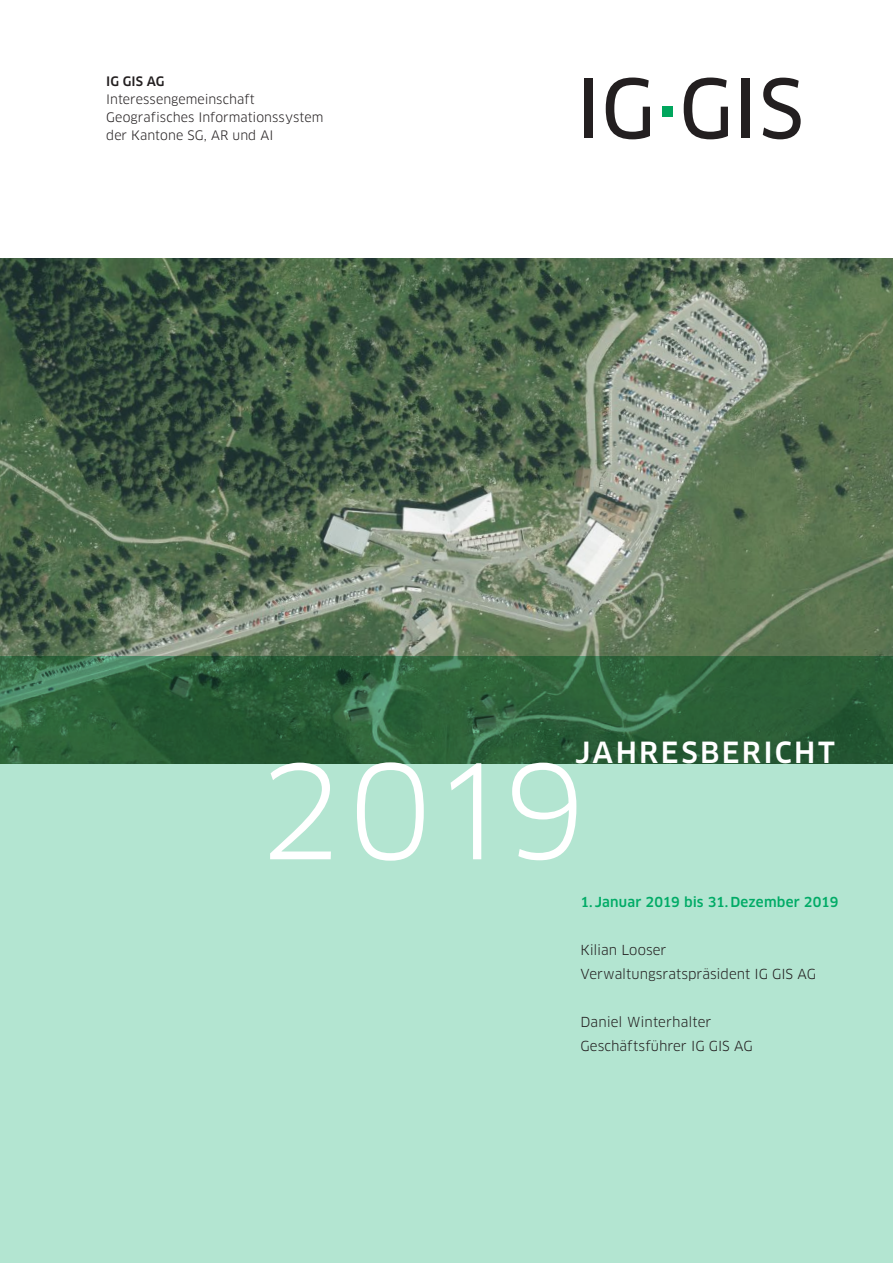
<style>
.page{position:relative;width:893px;height:1263px;background:#fff}
.page>*{position:absolute;margin:0;border:0;box-sizing:border-box;transform-origin:0 0}
.t1{font:127.5px "Clan LF";color:#fff}
.t2{font:500 28.5px "Clan";letter-spacing:.08em;color:#fff}
.t3{font:13.5px/24px "Clan LF";color:#231f20}
.t4{font:500 13.5px "Clan";letter-spacing:.01em;color:#00ab66}
.t5{font:12.75px/18px "Clan LF";letter-spacing:.005em;color:#231f20}
.t6{font:500 12.75px "Clan";letter-spacing:.005em;color:#231f20}
</style>
<div class="page">
<div style="left:0;top:656px;width:893px;height:607px;background:#b3e5d1"></div>
<div style="left:584px;top:79px;width:8px;height:59px;background:#231f20"></div>
<svg style="left:606px;top:78px;width:44px;height:61px"></svg>
<svg style="left:684px;top:78px;width:44px;height:61px"></svg>
<div style="left:742px;top:79px;width:8px;height:59px;background:#231f20"></div>
<svg style="left:763px;top:78px;width:38px;height:61px"></svg>
<div style="left:662px;top:106px;width:10px;height:11px;background:#00a65d"></div>
<img style="left:0;top:259px;width:893px;height:504px">
<p class="t6" style="left:106px;top:75px;width:60px">IG GIS AG</p>
<p class="t5" style="left:106px;top:91px;width:219px">Interessengemeinschaft<br>Geografisches Informationssystem der Kantone SG, AR und AI</p>
<h2 class="t2" style="left:575px;top:737px;width:261px">JAHRESBERICHT</h2>
<h1 class="t1" style="left:259px;top:742px;width:326px">2019</h1>
<p class="t4" style="left:580px;top:895px;width:259px">1. Januar 2019 bis 31.Dezember 2019</p>
<p class="t3" style="left:580px;top:938px;width:237px">Kilian Looser<br>Verwaltungsratspräsident IG GIS AG</p>
<p class="t3" style="left:580px;top:1010px;width:174px">Daniel Winterhalter<br>Geschäftsführer IG GIS AG</p>
</div>
